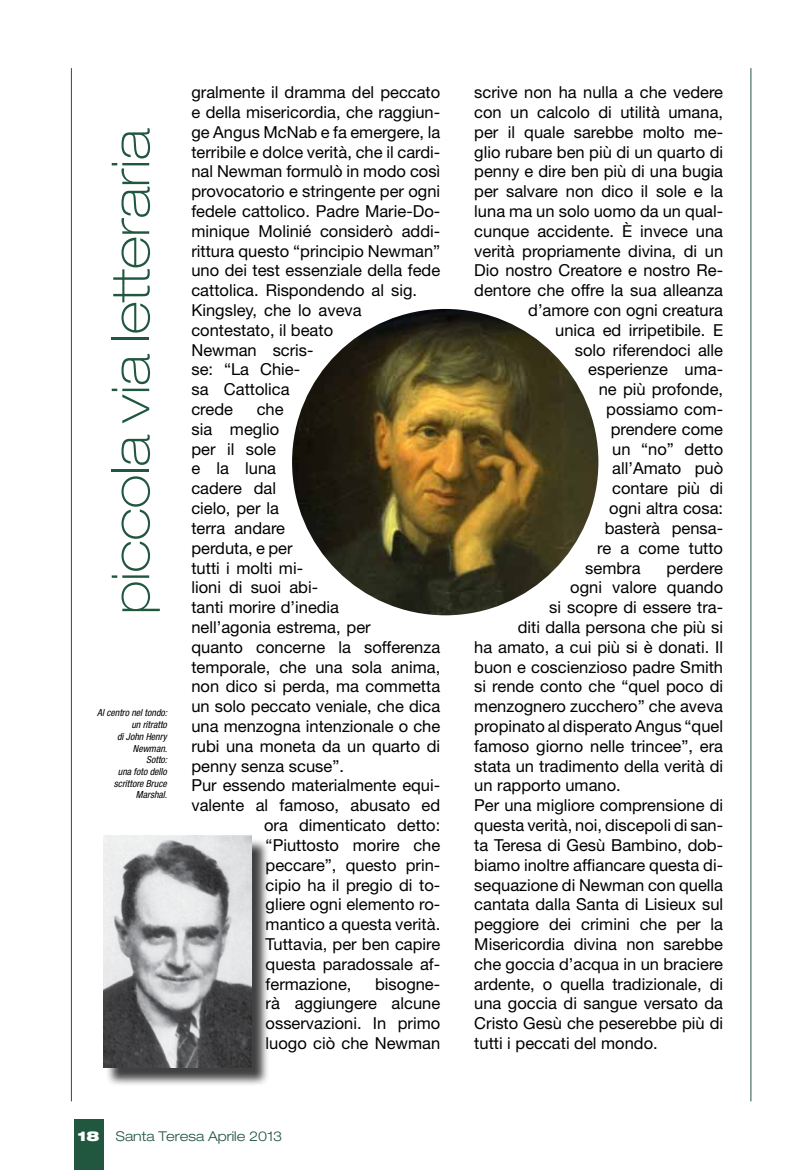
<style>
.page{position:relative;width:809px;height:1170px;background:#fff}
.page>*{position:absolute;margin:0;border:0;box-sizing:border-box;transform-origin:0 0}
.t1{font:100 expanded 52.5px "Helvetica Neue";color:#21563f}
.t2{font:16.5px/19.8px "Helvetica Neue";color:#000}
.t3{font:300 expanded 13.5px "Helvetica Neue";color:#21563f}
.t4{font:italic condensed 9.75px/11.7px "Helvetica Neue";color:#000;text-align:right}
.s1{font-weight:900;color:#fff}
</style>
<div class="page">
<div style="left:74px;top:1119px;width:30px;height:50px;background:#21563f"></div>
<img style="left:292px;top:309px;width:306px;height:306px;border-radius:153px">
<div style="left:106px;top:837px;width:164px;height:249px;background:#000;opacity:.75"></div>
<img style="left:103px;top:835px;width:148px;height:232px">
<h1 class="t1" style="left:99px;top:614px;width:487px;rotate:-90deg">piccola via letteraria</h1>
<p class="t4" style="left:97px;top:707px;width:72px">Al centro nel tondo: un ritratto<br>di John Henry<br>Newman.<br>Sotto:<br>una foto dello scrittore Bruce<br>Marshal.</p>
<p class="t2" style="left:191px;top:82px;width:250px">gralmente il dramma del peccato e della misericordia, che raggiun&shy;ge Angus McNab e fa emergere, la terribile e dolce verità, che il cardi&shy;nal Newman formulò in modo così provocatorio e stringente per ogni fedele cattolico. Padre Marie-Do&shy;minique Molinié considerò addi&shy;rittura questo “principio Newman” uno dei test essenziale della fede cattolica. Rispondendo al sig.<br>Kingsley, che lo aveva contestato, il beato<br>Newman scris-<br>se: “La Chie-<br>sa Cattolica<br>crede</p>
<p class="t2" style="left:257px;top:399px;width:28px">che</p>
<p class="t2" style="left:191px;top:419px;width:89px">sia meglio</p>
<p class="t2" style="left:191px;top:438px;width:86px">per il sole</p>
<p class="t2" style="left:191px;top:458px;width:86px">e la luna</p>
<p class="t2" style="left:191px;top:478px;width:86px">cadere dal</p>
<p class="t2" style="left:191px;top:498px;width:89px">cielo, per la</p>
<p class="t2" style="left:191px;top:518px;width:95px">terra andare</p>
<p class="t2" style="left:191px;top:537px;width:103px">perduta, e per</p>
<p class="t2" style="left:191px;top:557px;width:113px">tutti i molti mi-</p>
<p class="t2" style="left:191px;top:577px;width:128px">lioni di suoi abi-</p>
<p class="t2" style="left:191px;top:597px;width:149px">tanti morire d’inedia</p>
<p class="t2" style="left:191px;top:617px;width:181px">nell’agonia estrema, per</p>
<p class="t2" style="left:191px;top:636px;width:250px">quanto concerne la sofferenza</p>
<p class="t2" style="left:191px;top:656px;width:250px">temporale, che una sola anima,</p>
<p class="t2" style="left:191px;top:676px;width:250px">non dico si perda, ma commetta</p>
<p class="t2" style="left:191px;top:696px;width:250px">un solo peccato veniale, che dica</p>
<p class="t2" style="left:191px;top:716px;width:250px">una menzogna intenzionale o che</p>
<p class="t2" style="left:191px;top:735px;width:250px">rubi una moneta da un quarto di</p>
<p class="t2" style="left:191px;top:755px;width:154px">penny senza scuse”.</p>
<p class="t2" style="left:191px;top:775px;width:250px">Pur essendo materialmente equi-</p>
<p class="t2" style="left:191px;top:795px;width:250px">valente al famoso, abusato ed</p>
<p class="t2" style="left:264px;top:815px;width:178px">ora dimenticato detto:</p>
<p class="t2" style="left:266px;top:834px;width:176px">“Piuttosto morire che</p>
<p class="t2" style="left:266px;top:854px;width:176px">peccare”, questo prin-</p>
<p class="t2" style="left:266px;top:874px;width:176px">cipio ha il pregio di to-</p>
<p class="t2" style="left:266px;top:894px;width:176px">gliere ogni elemento ro-</p>
<p class="t2" style="left:266px;top:914px;width:176px">mantico a questa verità.</p>
<p class="t2" style="left:266px;top:933px;width:176px">Tuttavia, per ben capire</p>
<p class="t2" style="left:266px;top:953px;width:176px">questa paradossale af-</p>
<p class="t2" style="left:266px;top:973px;width:87px">fermazione,</p>
<p class="t2" style="left:266px;top:973px;width:176px;text-align:justify;text-indent:109px">bisogne&shy;rà aggiungere alcune osservazioni. In primo luogo ciò che Newman</p>
<p class="t3" style="left:77px;top:1127px;width:206px"><span class="s1">18</span> Santa Teresa Aprile 2013</p>
<p class="t2" style="left:474px;top:82px;width:250px">scrive non ha nulla a che vedere</p>
<p class="t2" style="left:474px;top:102px;width:250px">con un calcolo di utilità umana,</p>
<p class="t2" style="left:474px;top:122px;width:250px">per il quale sarebbe molto me-</p>
<p class="t2" style="left:474px;top:141px;width:250px">glio rubare ben più di un quarto di</p>
<p class="t2" style="left:474px;top:161px;width:250px">penny e dire ben più di una bugia</p>
<p class="t2" style="left:474px;top:181px;width:250px">per salvare non dico il sole e la</p>
<p class="t2" style="left:474px;top:201px;width:250px">luna ma un solo uomo da un qual-</p>
<p class="t2" style="left:474px;top:221px;width:250px">cunque accidente. È invece una</p>
<p class="t2" style="left:474px;top:240px;width:250px">verità propriamente divina, di un</p>
<p class="t2" style="left:474px;top:260px;width:250px">Dio nostro Creatore e nostro Re-</p>
<p class="t2" style="left:474px;top:280px;width:250px">dentore che offre la sua alleanza</p>
<p class="t2" style="left:528px;top:300px;width:196px">d’amore con ogni creatura</p>
<p class="t2" style="left:555px;top:320px;width:169px">unica ed irripetibile. E</p>
<p class="t2" style="left:575px;top:339px;width:150px">solo riferendoci alle</p>
<p class="t2" style="left:588px;top:359px;width:136px">esperienze uma-</p>
<p class="t2" style="left:599px;top:379px;width:126px">ne più profonde,</p>
<p class="t2" style="left:606px;top:399px;width:118px">possiamo com-</p>
<p class="t2" style="left:611px;top:419px;width:114px">prendere come</p>
<p class="t2" style="left:612px;top:438px;width:112px">un “no” detto</p>
<p class="t2" style="left:612px;top:458px;width:112px">all’Amato può</p>
<p class="t2" style="left:612px;top:478px;width:112px">contare più di</p>
<p class="t2" style="left:609px;top:498px;width:115px">ogni altra cosa:</p>
<p class="t2" style="left:605px;top:518px;width:120px">basterà pensa-</p>
<p class="t2" style="left:597px;top:537px;width:127px">re a come tutto</p>
<p class="t2" style="left:585px;top:557px;width:57px">sembra</p>
<p class="t2" style="left:666px;top:557px;width:58px">perdere</p>
<p class="t2" style="left:570px;top:577px;width:154px">ogni valore quando</p>
<p class="t2" style="left:549px;top:597px;width:175px">si scopre di essere tra-</p>
<p class="t2" style="left:518px;top:617px;width:207px">diti dalla persona che più si</p>
<p class="t2" style="left:474px;top:636px;width:250px">ha amato, a cui più si è donati. Il</p>
<p class="t2" style="left:474px;top:656px;width:250px">buon e coscienzioso padre Smith</p>
<p class="t2" style="left:474px;top:676px;width:250px">si rende conto che “quel poco di</p>
<p class="t2" style="left:474px;top:696px;width:250px">menzognero zucchero” che aveva</p>
<p class="t2" style="left:474px;top:716px;width:250px">propinato al disperato Angus “quel</p>
<p class="t2" style="left:474px;top:735px;width:250px">famoso giorno nelle trincee”, era</p>
<p class="t2" style="left:474px;top:755px;width:250px">stata un tradimento della verità di</p>
<p class="t2" style="left:474px;top:775px;width:148px">un rapporto umano.</p>
<p class="t2" style="left:474px;top:795px;width:250px">Per una migliore comprensione di</p>
<p class="t2" style="left:474px;top:815px;width:250px">questa verità, noi, discepoli di san-</p>
<p class="t2" style="left:474px;top:834px;width:250px">ta Teresa di Gesù Bambino, dob-</p>
<p class="t2" style="left:474px;top:854px;width:250px">biamo inoltre affiancare questa di-</p>
<p class="t2" style="left:474px;top:874px;width:250px">sequazione di Newman con quella</p>
<p class="t2" style="left:474px;top:894px;width:250px">cantata dalla Santa di Lisieux sul</p>
<p class="t2" style="left:474px;top:914px;width:250px">peggiore dei crimini che per la</p>
<p class="t2" style="left:474px;top:933px;width:250px">Misericordia divina non sarebbe</p>
<p class="t2" style="left:474px;top:953px;width:250px">che goccia d’acqua in un braciere</p>
<p class="t2" style="left:474px;top:973px;width:250px">ardente, o quella tradizionale, di</p>
<p class="t2" style="left:474px;top:993px;width:250px">una goccia di sangue versato da</p>
<p class="t2" style="left:474px;top:1013px;width:250px">Cristo Gesù che peserebbe più di</p>
<p class="t2" style="left:474px;top:1032px;width:185px">tutti i peccati del mondo.</p>
</div>
